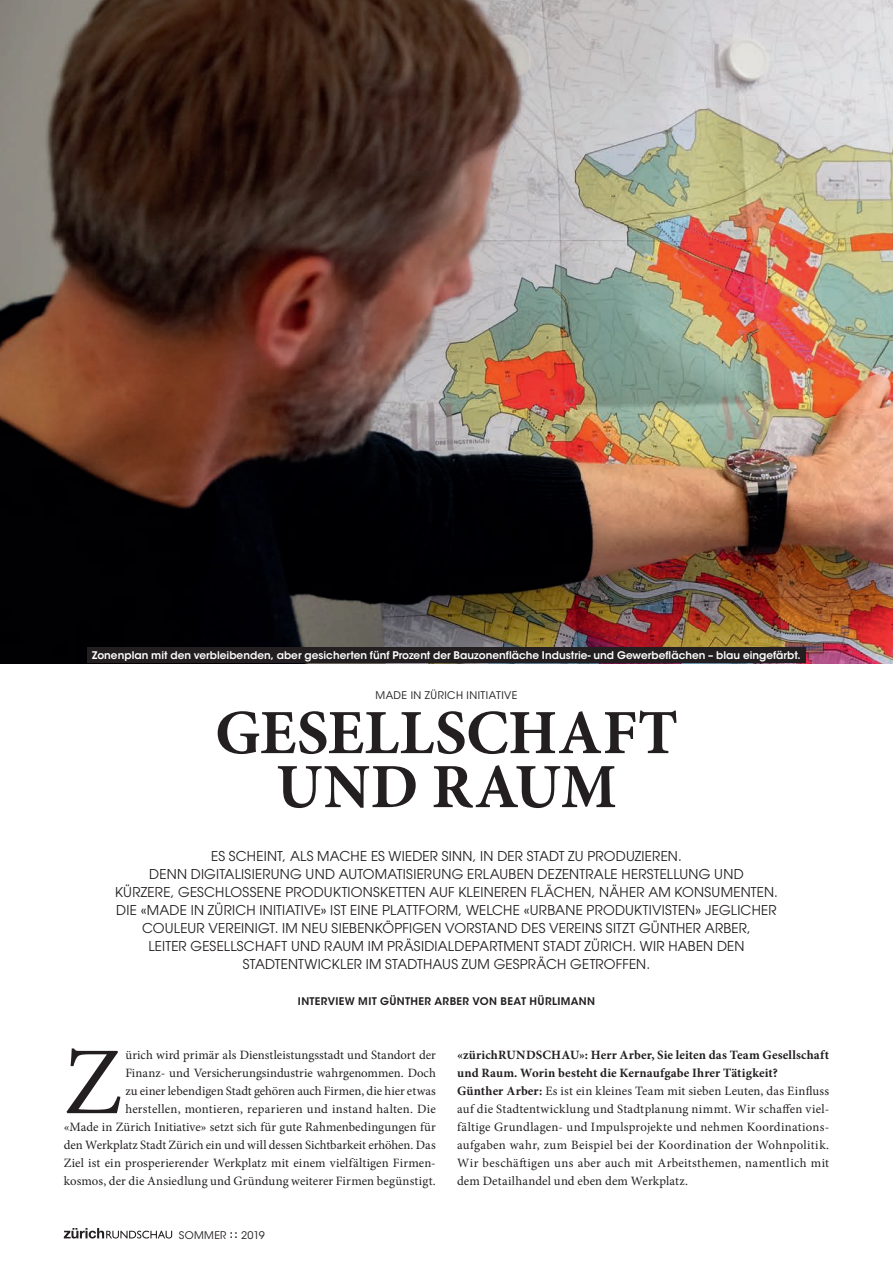
<style>
.page{position:relative;width:893px;height:1263px;background:#fff}
.page>*{position:absolute;margin:0;border:0;box-sizing:border-box;transform-origin:0 0}
.t1{font:95.85px "Minion Pro";color:#231f20}
.t2{font:700 63px/54px "Minion Pro";letter-spacing:.005em;color:#231f20;text-align:center}
.t3{font:13.5px/18px "Avant Garde";letter-spacing:.015em;color:#231f20;text-align:center}
.t4{font:12.75px/18px "Minion Pro";letter-spacing:.015em;color:#231f20;text-align:right}
.t5{font:600 10.5px "ITC Avant Garde Std";color:#fff}
.t6{font:600 10.5px "ITC Avant Garde Std";letter-spacing:.04em;color:#231f20}
.t7{font:10.5px "ITC Avant Garde Std";letter-spacing:.04em;color:#231f20}
.s1{font-weight:700}
.s2{font-weight:600}
</style>
<div class="page">
<svg style="left:64px;top:1228px;width:108px;height:10px"></svg>
<img style="left:0;top:0;width:893px;height:663px">
<div style="left:88px;top:648px;width:717px;height:15px;background:#231f20"></div>
<p class="t5" style="left:92px;top:648px;width:710px">Zonenplan mit den verbleibenden, aber gesicherten fünf Prozent der Bauzonenfläche Industrie- und Gewerbeflächen – blau eingefärbt.</p>
<p class="t7" style="left:376px;top:689px;width:143px">MADE IN ZÜRICH INITIATIVE</p>
<h2 class="t2" style="left:215px;top:705px;width:465px">GESELLSCHAFT<br>UND RAUM</h2>
<p class="t3" style="left:115px;top:847px;width:664px">ES SCHEINT, ALS MACHE ES WIEDER SINN, IN DER STADT ZU PRODUZIEREN.<br>DENN DIGITALISIERUNG UND AUTOMATISIERUNG ERLAUBEN DEZENTRALE HERSTELLUNG UND<br>KÜRZERE, GESCHLOSSENE PRODUKTIONSKETTEN AUF KLEINEREN FLÄCHEN, NÄHER AM KONSUMENTEN.<br>DIE «MADE IN ZÜRICH INITIATIVE» IST EINE PLATTFORM, WELCHE «URBANE PRODUKTIVISTEN» JEGLICHER COULEUR VEREINIGT. IM NEU SIEBENKÖPFIGEN VORSTAND DES VEREINS SITZT GÜNTHER ARBER,<br>LEITER GESELLSCHAFT UND RAUM IM PRÄSIDIALDEPARTMENT STADT ZÜRICH. WIR HABEN DEN STADTENTWICKLER IM STADTHAUS ZUM GESPRÄCH GETROFFEN.</p>
<p class="t6" style="left:298px;top:995px;width:299px">INTERVIEW MIT GÜNTHER ARBER VON BEAT HÜRLIMANN</p>
<h1 class="t1" style="left:64px;top:1018px;width:59px">Z</h1>
<p class="t4" style="left:64px;top:1046px;width:374px">ürich wird primär als Dienstleistungsstadt und Standort der<br>Finanz- und Versicherungsindustrie wahrgenommen. Doch<br>zu einer lebendigen Stadt gehören auch Firmen, die hier etwas<br>herstellen, montieren, reparieren und instand halten. Die<br>«Made in Zürich Initiative» setzt sich für gute Rahmenbedingungen für den Werkplatz Stadt Zürich ein und will dessen Sichtbarkeit erhöhen. Das Ziel ist ein prosperierender Werkplatz mit einem vielfältigen Firmen&shy;kosmos, der die Ansiedlung und Gründung weiterer Firmen begünstigt.</p>
<p class="t4" style="left:457px;top:1046px;width:374px;text-align:left"><span class="s1">«zürichRUNDSCHAU»: Herr Arber, Sie leiten das Team Gesellschaft und Raum. Worin besteht die Kernaufgabe Ihrer Tätigkeit?<br>Günther Arber:</span> Es ist ein kleines Team mit sieben Leuten, das Einfluss auf die Stadtentwicklung und Stadtplanung nimmt. Wir schaffen viel&shy;fältige Grundlagen- und Impulsprojekte und nehmen Koordinations&shy;aufgaben wahr, zum Beispiel bei der Koordination der Wohnpolitik.<br>Wir beschäftigen uns aber auch mit Arbeitsthemen, namentlich mit dem Detailhandel und eben dem Werkplatz.</p>
<p class="t7" style="left:179px;top:1228px;width:88px">SOMMER <span class="s2">::</span> 2019</p>
</div>
